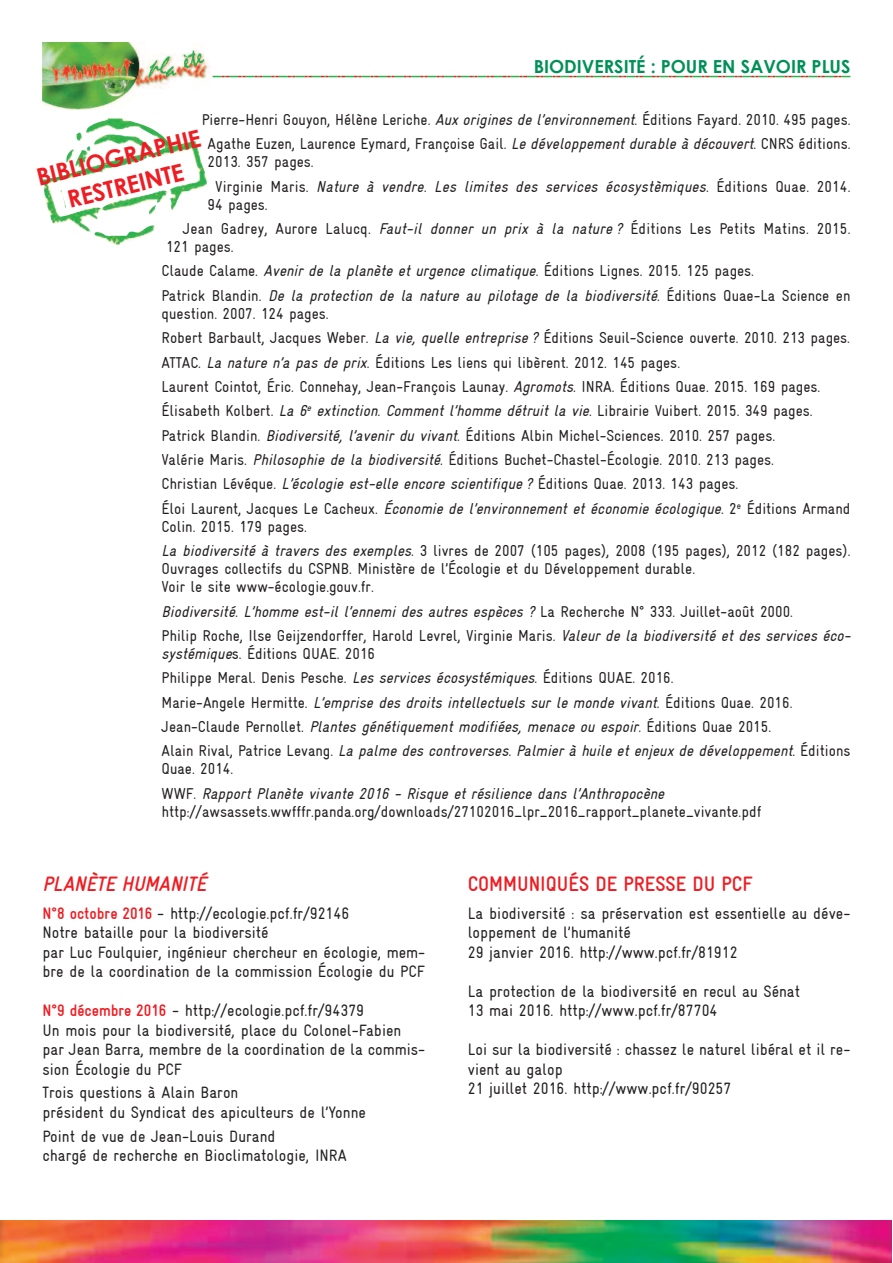
<style>
.page{position:relative;width:893px;height:1263px;background:#fff}
.page>*{position:absolute;margin:0;border:0;box-sizing:border-box;transform-origin:0 0}
.t1{font:700 24px/28.8px "Century Gothic";color:#ee1d23;text-align:center}
.t2{font:700 21px "Gravur Condensed";color:#ee1d23}
.t3{font:italic 700 21px "Gravur Condensed";color:#ee1d23}
.t4{font:700 18px "Century Gothic";color:#009057}
.t5{font:16.5px/19.5px "Gravur Condensed";color:#231f20}
.t6{font:15.75px/24.5px "Gravur Condensed";color:#231f20}
.t7{font:italic 15.75px/24.5px "Gravur Condensed";color:#231f20}
.s1{font-style:italic}
.s2{font-style:normal}
.s3{font-weight:700;color:#ee1d23}
</style>
<div class="page">
<img style="left:0;top:1220px;width:892px;height:43px">
<img style="left:43px;top:43px;width:170px;height:67px">
<svg style="left:213px;top:76px;width:637px;height:1px"></svg>
<img style="left:41px;top:119px;width:166px;height:127px">
<svg style="left:60px;top:151px;width:134px;height:63px"></svg>
<p class="t4" style="left:534px;top:55px;width:318px">BIODIVERSITÉ : POUR EN SAVOIR PLUS</p>
<p class="t6" style="left:202px;top:107px;width:650px;text-align:center">Pierre-Henri Gouyon, Hélène Leriche. <span class="s1">Aux origines de l’environnement</span>. éditions Fayard. 2010. 495 pages.<br>Agathe Euzen, Laurence Eymard, Françoise Gail. <span class="s1">Le développement durable à découvert</span>. CNRS éditions.</p>
<p class="t7" style="left:215px;top:150px;width:637px;text-indent:-7px"><span class="s2">2013. 357 pages.<br>Virginie Maris.</span> Nature à vendre. Les limites des services écosystèmiques<span class="s2">. éditions Quae. 2014.</span></p>
<p class="t6" style="left:183px;top:192px;width:669px;text-indent:25px">94 pages.<br>Jean Gadrey, Aurore Lalucq. <span class="s1">Faut-il donner un prix à la nature?</span> éditions Les Petits Matins. 2015.</p>
<p class="t6" style="left:162px;top:234px;width:690px">121 pages.<br>Claude Calame. <span class="s1">Avenir de la planète et urgence climatique</span>. éditions Lignes. 2015. 125 pages.<br>Patrick Blandin. <span class="s1">De la protection de la nature au pilotage de la biodiversité</span>. éditions Quae-La Science en</p>
<p class="t6" style="left:162px;top:301px;width:690px">question. 2007. 124 pages.<br>Robert Barbault, Jacques Weber. <span class="s1">La vie, quelle entreprise?</span> éditions Seuil-Science ouverte. 2010. 213 pages.<br>ATTAC. <span class="s1">La nature n’a pas de prix</span>. éditions Les liens qui libèrent. 2012. 145 pages.<br>Laurent Cointot, éric. Connehay, Jean-François Launay. <span class="s1">Agromots</span>. INRA. éditions Quae. 2015. 169 pages. élisabeth Kolbert. <span class="s1">La 6</span><sup>e</sup> <span class="s1">extinction. Comment l’homme détruit la vie</span>. Librairie Vuibert. 2015. 349 pages.<br>Patrick Blandin. <span class="s1">Biodiversité, l’avenir du vivant</span>. éditions Albin Michel-Sciences. 2010. 257 pages.<br>Valérie Maris. <span class="s1">Philosophie de la biodiversité</span>. éditions Buchet-Chastel-écologie. 2010. 213 pages.<br>Christian Lévéque. <span class="s1">L’écologie est-elle encore scientifique?</span> éditions Quae. 2013. 143 pages.<br>éloi Laurent, Jacques Le Cacheux. <span class="s1">économie de l’environnement et économie écologique</span>. 2<sup>e</sup> éditions Armand</p>
<p class="t6" style="left:162px;top:514px;width:690px">Colin. 2015. 179 pages.<br><span class="s1">La biodiversité à travers des exemples</span>. 3 livres de 2007 (105 pages), 2008 (195 pages), 2012 (182 pages).</p>
<p class="t6" style="left:162px;top:560px;width:535px;line-height:18px">Ouvrages collectifs du CSPNB. Ministère de l’écologie et du Développement durable.<br>Voir le site www-écologie.gouv.fr.</p>
<p class="t6" style="left:162px;top:599px;width:693px"><span class="s1">Biodiversité. L’homme est-il l’ennemi des autres espèces ?</span> La Recherche N° 333. Juillet-août 2000.<br>Philip Roche, Ilse Geijzendorffer, Harold Levrel, Virginie Maris. <span class="s1">Valeur de la biodiversité et des services éco-</span></p>
<p class="t7" style="left:162px;top:641px;width:690px">systémique<span class="s2">s. éditions QUAE. 2016<br>Philippe Meral. Denis Pesche.</span> Les services écosystémiques<span class="s2">. éditions QUAE. 2016.<br>Marie-Angele Hermitte.</span> L’emprise des droits intellectuels sur le monde vivant<span class="s2">. éditions Quae. 2016.<br>Jean-Claude Pernollet.</span> Plantes génétiquement modifiées, menace ou espoir<span class="s2">. éditions Quae 2015.<br>Alain Rival, Patrice Levang.</span> La palme des controverses. Palmier à huile et enjeux de développement<span class="s2">. éditions</span></p>
<p class="t7" style="left:162px;top:757px;width:507px"><span class="s2">Quae. 2014.<br>WWF.</span> Rapport Planète vivante 2016 - Risque et résilience dans l’Anthropocène</p>
<p class="t6" style="left:162px;top:799px;width:601px">http://awsassets.wwfffr.panda.org/downloads/27102016_lpr_2016_rapport_planete_vivante.pdf</p>
<h1 class="t1" style="left:33px;top:163px;width:170px;rotate:-14deg">BIBLIOGRAPHIE<br>RESTREINTE</h1>
<h2 class="t3" style="left:43px;top:871px;width:165px">PLANÈTE HUMANITé</h2>
<p class="t5" style="left:43px;top:903px;width:384px"><span class="s3">N°8 octobre 2016</span> - http://ecologie.pcf.fr/92146<br>Notre bataille pour la biodiversité<br>par Luc Foulquier, ingénieur chercheur en écologie, mem&shy;bre de la coordination de la commission écologie du PCF</p>
<p class="t5" style="left:43px;top:1001px;width:384px"><span class="s3">N°9 décembre 2016</span> - http://ecologie.pcf.fr/94379<br>Un mois pour la biodiversité, place du Colonel-Fabien par Jean Barra, membre de la coordination de la commis&shy;sion écologie du PCF</p>
<p class="t5" style="left:43px;top:1083px;width:325px">Trois questions à Alain Baron<br>président du Syndicat des apiculteurs de l’Yonne</p>
<p class="t5" style="left:43px;top:1126px;width:306px">Point de vue de Jean-Louis Durand<br>chargé de recherche en Bioclimatologie, INRA</p>
<h2 class="t2" style="left:468px;top:871px;width:286px">COMMUNIQUéS DE PRESSE DU PCF</h2>
<p class="t5" style="left:468px;top:903px;width:384px">La biodiversité : sa préservation est essentielle au déve&shy;loppement de l’humanité<br>29 janvier 2016. http://www.pcf.fr/81912</p>
<p class="t5" style="left:468px;top:981px;width:334px">La protection de la biodiversité en recul au Sénat<br>13 mai 2016. http://www.pcf.fr/87704</p>
<p class="t5" style="left:468px;top:1040px;width:384px">Loi sur la biodiversité : chassez le naturel libéral et il re&shy;vient au galop<br>21 juillet 2016. http://www.pcf.fr/90257</p>
</div>
